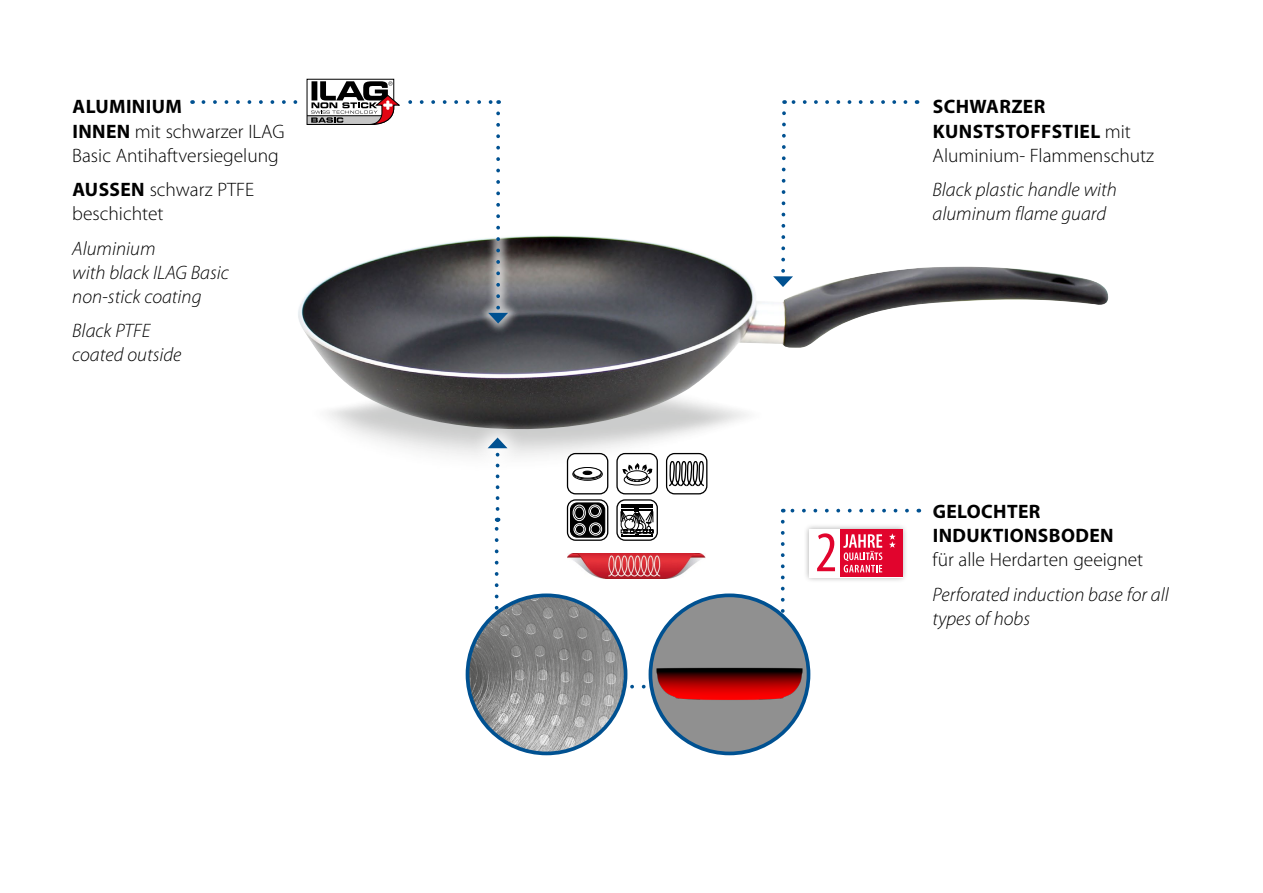
<style>
.page{position:relative;width:1263px;height:893px;background:#fff}
.page>*{position:absolute;margin:0;border:0;box-sizing:border-box;transform-origin:0 0}
.t1{font:condensed 57.45px "Myriad Pro";color:#e1042d}
.t2{font:300 19.5px/24px "Myriad Pro";color:#000}
.t3{font:italic 300 19.5px/24px "Myriad Pro";color:#000}
.t4{font:700 19.5px/24px "Myriad Pro";letter-spacing:.02em;color:#000}
.s1{font-weight:700}
</style>
<div class="page">
<img style="left:306px;top:235px;width:803px;height:204px">
<div style="left:179px;top:89px;width:340px;height:246px;background:#fff;opacity:.65"></div>
<svg style="left:773px;top:100px;width:132px;height:187px"></svg>
<div style="left:468px;top:419px;width:471px;height:289px;background:#fff"></div>
<svg style="left:783px;top:509px;width:124px;height:3px"></svg>
<svg style="left:781px;top:522px;width:4px;height:96px"></svg>
<svg style="left:626px;top:685px;width:24px;height:3px"></svg>
<svg style="left:495px;top:518px;width:4px;height:95px"></svg>
<svg style="left:488px;top:438px;width:19px;height:71px"></svg>
<img style="left:650px;top:595px;width:158px;height:158px;border-radius:79px">
<div style="left:649px;top:593px;width:161px;height:162px;border:4px solid #005191;border-radius:50%"></div>
<img style="left:467px;top:595px;width:159px;height:158px;border-radius:79px">
<div style="left:466px;top:593px;width:161px;height:162px;border:4px solid #005191;border-radius:50%"></div>
<img style="left:568px;top:553px;width:137px;height:25px">
<div style="left:301px;top:73px;width:103px;height:58px;background:linear-gradient(to right,#fff,#fff)"></div>
<svg style="left:203px;top:79px;width:305px;height:245px"></svg>
<div style="left:803px;top:523px;width:105px;height:61px;background:#000;opacity:.33"></div>
<div style="left:809px;top:529px;width:93px;height:48px;background:#fff"></div>
<div style="left:840px;top:529px;width:62px;height:48px;background:#e1042d"></div>
<svg style="left:843px;top:534px;width:39px;height:38px"></svg>
<svg style="left:889px;top:533px;width:7px;height:15px"></svg>
<p class="t2" style="left:72px;top:95px;width:214px"><span class="s1">ALUMINIUM<br>INNEN</span> mit schwarzer ILAG<br>Basic Antihaftversiegelung</p>
<p class="t2" style="left:72px;top:178px;width:183px"><span class="s1">AUSSEN</span> schwarz PTFE beschichtet</p>
<p class="t3" style="left:72px;top:237px;width:158px">Aluminium<br>with black ILAG Basic non-stick coating</p>
<p class="t3" style="left:72px;top:319px;width:111px">Black PTFE coated outside</p>
<p class="t2" style="left:932px;top:95px;width:223px"><span class="s1">SCHWARZER<br>KUNSTSTOFFSTIEL</span> mit<br>Aluminium- Flammenschutz</p>
<p class="t3" style="left:932px;top:178px;width:186px">Black plastic handle with aluminum flame guard</p>
<h1 class="t1" style="left:815px;top:521px;width:24px">2</h1>
<p class="t4" style="left:933px;top:500px;width:182px">GELOCHTER<br>INDUKTIONSBODEN</p>
<p class="t2" style="left:932px;top:548px;width:212px">für alle Herdarten geeignet</p>
<p class="t3" style="left:932px;top:583px;width:238px">Perforated induction base for all types of hobs</p>
</div>
